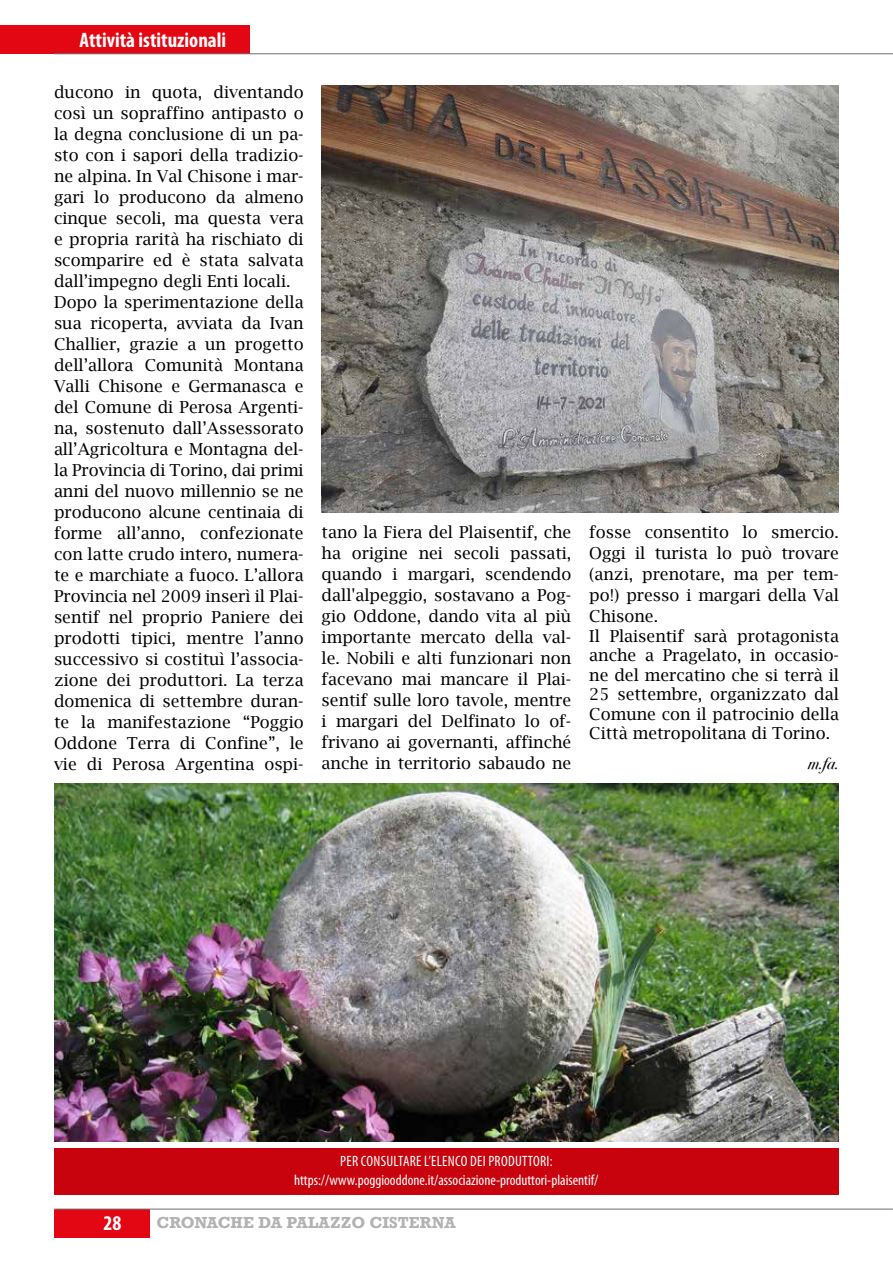
<style>
.page{position:relative;width:893px;height:1263px;background:#fff}
.page>*{position:absolute;margin:0;border:0;box-sizing:border-box;transform-origin:0 0}
.t1{font:700 condensed 21px "Myriad Pro";color:#fff}
.t2{font:16.5px/21px "Lucida Bright";color:#000;text-align:justify}
.t3{font:italic 16.5px "Bodoni Svty Two ITCTT";color:#000}
.t4{font:condensed 15px/19.5px "Myriad Pro";color:#fff;text-align:center}
.t5{font:700 15px "Rockwell";letter-spacing:.01em;color:#b3b2b2}
</style>
<div class="page">
<div style="left:0;top:25px;width:250px;height:29px;background:#e30613"></div>
<hr style="left:54px;top:54px;width:839px;height:1px;background:#706f6f">
<div style="left:54px;top:1209px;width:96px;height:28px;background:#e30613"></div>
<hr style="left:54px;top:1209px;width:839px;height:1px;background:#706f6f">
<div style="left:54px;top:1148px;width:785px;height:47px;background:#c8030d"></div>
<img style="left:54px;top:784px;width:785px;height:358px">
<img style="left:322px;top:85px;width:517px;height:427px">
<p class="t1" style="left:80px;top:27px;width:148px">Attività istituzionali</p>
<p class="t2" style="left:54px;top:81px;width:251px;text-align:left">ducono in quota, diventando così un sopraffino antipasto o la degna conclusione di un pa&shy;sto con i sapori della tradizio&shy;ne alpina. In Val Chisone i mar&shy;gari lo producono da almeno cinque secoli, ma questa vera e propria rarità ha rischiato di scomparire ed è stata salvata dall’impegno degli Enti locali.<br>Dopo la sperimentazione della sua ricoperta, avviata da Ivan<br>Challier, grazie a un progetto dell’allora Comunità Montana<br>Valli Chisone e Germanasca e del Comune di Perosa Argenti&shy;na, sostenuto dall’Assessorato all’Agricoltura e Montagna del&shy;la Provincia di Torino, dai primi anni del nuovo millennio se ne producono alcune centinaia di forme all’anno, confezionate con latte crudo intero, numera&shy;te e marchiate a fuoco. L’allora<br>Provincia nel 2009 inserì il Plai&shy;sentif nel proprio Paniere dei prodotti tipici, mentre l’anno successivo si costituì l’associa&shy;zione dei produttori. La terza domenica di settembre duran&shy;te la manifestazione “Poggio<br>Oddone Terra di Confine”, le vie di Perosa Argentina ospi-</p>
<p class="t2" style="left:322px;top:522px;width:251px">tano la Fiera del Plaisentif, che ha origine nei secoli passati, quando i margari, scendendo dall'alpeggio, sostavano a Pog&shy;gio Oddone, dando vita al più importante mercato della val&shy;le. Nobili e alti funzionari non facevano mai mancare il Plai&shy;sentif sulle loro tavole, mentre i margari del Delfinato lo of&shy;frivano ai governanti, affinché anche in territorio sabaudo ne</p>
<p class="t2" style="left:589px;top:522px;width:251px">fosse consentito lo smercio.<br>Oggi il turista lo può trovare (anzi, prenotare, ma per tem&shy;po!) presso i margari della Val Chisone.</p>
<p class="t2" style="left:589px;top:626px;width:251px;line-height:19.5px">Il Plaisentif sarà protagonista anche a Pragelato, in occasio&shy;ne del mercatino che si terrà il 25 settembre, organizzato dal Comune con il patrocinio della Città metropolitana di Torino.</p>
<p class="t3" style="left:808px;top:749px;width:33px">m.fa.</p>
<p class="t4" style="left:294px;top:1151px;width:306px">PER CONSULTARE L’ELENCO DEI PRODUTTORI: https://www.poggiooddone.it/associazione-produttori-plaisentif/</p>
<p class="t1" style="left:104px;top:1210px;width:19px">28</p>
<p class="t5" style="left:156px;top:1213px;width:301px">CRONACHE DA PALAZZO CISTERNA</p>
</div>
